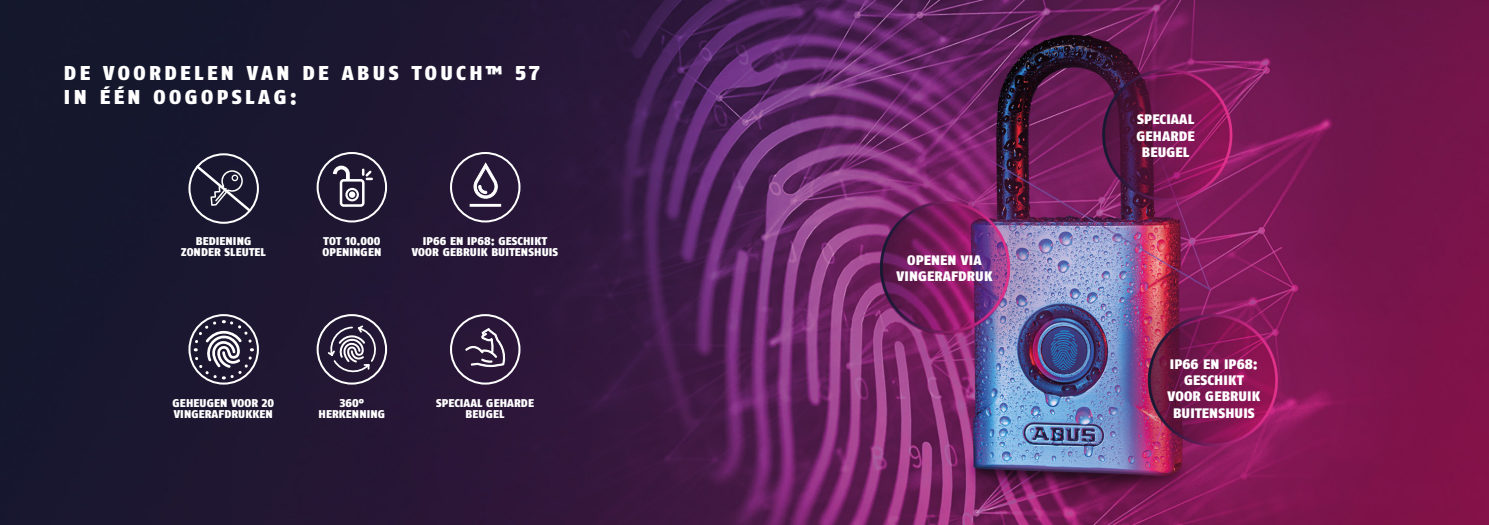
<style>
.page{position:relative;width:1489px;height:525px;background:#fff}
.page>*{position:absolute;margin:0;border:0;box-sizing:border-box;transform-origin:0 0}
.t1{font:900 20px/23.8px "ABUS Fago Pro";letter-spacing:.17em;color:#fff}
.t2{font:900 13.75px/16.2px "ABUS Fago Pro";letter-spacing:.01em;color:#fff;text-align:center}
.t3{font:900 11.25px/11.2px "ABUS Fago Pro";letter-spacing:.01em;color:#fff;text-align:center}
</style>
<div class="page">
<img style="left:0;top:0;width:1488px;height:524px">
<div style="left:340px;top:179px;width:24px;height:28px;border:3px solid #fff;border-radius:3px"></div>
<svg style="left:362px;top:168px;width:12px;height:12px"></svg>
<svg style="left:331px;top:164px;width:20px;height:20px"></svg>
<div style="left:345px;top:188px;width:14px;height:13px;border:2px solid #fff;border-radius:50%"></div>
<div style="left:349px;top:191px;width:6px;height:7px;background:#fff;border-radius:50%"></div>
<div style="left:316px;top:152px;width:71px;height:70px;border:2px solid #fff;border-radius:50%"></div>
<svg style="left:326px;top:324px;width:53px;height:51px;background:#544b62"></svg>
<div style="left:316px;top:314px;width:71px;height:70px;border:2px solid #fff;border-radius:50%"></div>
<svg style="left:464px;top:327px;width:44px;height:40px;background:#53435e"></svg>
<div style="left:450px;top:314px;width:70px;height:70px;border:2px solid #fff;border-radius:50%"></div>
<svg style="left:473px;top:163px;width:24px;height:35px"></svg>
<hr style="left:469px;top:204px;width:32px;height:3px;background:#fff">
<div style="left:450px;top:152px;width:70px;height:70px;border:2px solid #fff;border-radius:50%"></div>
<div style="left:188px;top:153px;width:71px;height:71px;border:2px solid #fff;border-radius:50%"></div>
<svg style="left:193px;top:162px;width:60px;height:52px;background:#3b394e"></svg>
<div style="left:188px;top:314px;width:71px;height:70px;border:2px solid #fff;border-radius:50%"></div>
<svg style="left:192px;top:318px;width:63px;height:63px"></svg>
<h1 class="t1" style="left:64px;top:61px;width:477px">DE VOORDELEN VAN DE ABUS TOUCH™ 57<br>IN ÉÉN OOGOPSLAG:</h1>
<p class="t3" style="left:322px;top:235px;width:60px;text-align:left">TOT 10.000<br>OPENINGEN</p>
<p class="t3" style="left:181px;top:235px;width:86px">BEDIENING<br>ZONDER SLEUTEL</p>
<p class="t3" style="left:412px;top:235px;width:148px">IP66 EN IP68: GESCHIKT<br>VOOR GEBRUIK BUITENSHUIS</p>
<p class="t3" style="left:173px;top:397px;width:103px;text-align:left">GEHEUGEN VOOR 20<br>VINGERAFDRUKKEN</p>
<p class="t3" style="left:318px;top:397px;width:68px">360°<br>HERKENNING</p>
<p class="t3" style="left:436px;top:397px;width:99px">SPECIAAL GEHARDE<br>BEUGEL</p>
<p class="t2" style="left:903px;top:250px;width:84px;text-align:left">OPENS WITH<br>FINGERPRINT</p>
<p class="t2" style="left:896px;top:251px;width:98px">OPENEN VIA<br>VINGERAFDRUK</p>
<p class="t2" style="left:1136px;top:111px;width:60px">SPECIAAL<br>GEHARDE<br>BEUGEL</p>
<p class="t2" style="left:1178px;top:111px;width:22px">LLY</p>
<p class="t2" style="left:1134px;top:128px;width:68px">HARDENED</p>
<p class="t2" style="left:1140px;top:144px;width:55px">SHACKLE</p>
<p class="t2" style="left:1167px;top:355px;width:94px">IP66 EN IP68:<br>GESCHIKT<br>VOOR GEBRUIK<br>BUITENSHUIS</p>
<p class="t2" style="left:1168px;top:359px;width:92px;text-align:left">IP 66 &amp; IP 68:<br>SUITABLE FOR<br>OUTDOOR USE</p>
</div>
